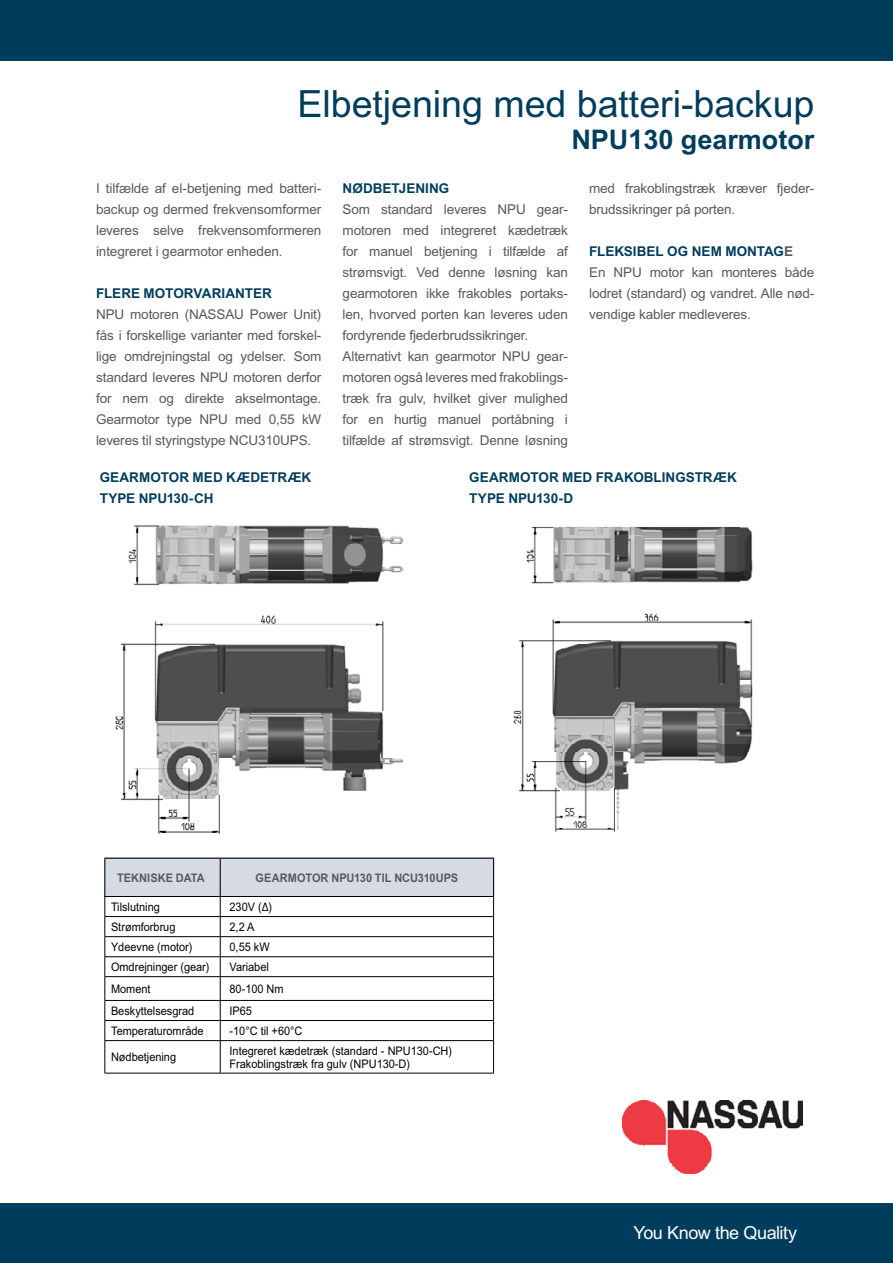
<style>
.page{position:relative;width:893px;height:1263px;background:#fff}
.page>*{position:absolute;margin:0;border:0;box-sizing:border-box;transform-origin:0 0}
.t1{font:37.5px "Arial MT Std";color:#003d5c}
.t2{font:700 27px "Arial MT Std";color:#003d5c}
.t3{font:18px "Arial MT Std";letter-spacing:-.025em;color:#fff}
.t4{font:13.5px/21px "Arial MT Std";letter-spacing:-.01em;color:#58595b}
.t5{font:700 13.5px/21px "Arial MT Std";letter-spacing:.005em;color:#003d5c}
.t6{font:11.85px/13px "Arial MT Std";color:#000;scale:.93 1}
.t7{font:700 11.85px "Arial MT Std";letter-spacing:.005em;color:#58595b;scale:.93 1}
.s1{font-weight:700;color:#003d5c}
.s2{font-weight:700}
</style>
<div class="page">
<div style="left:0;top:0;width:893px;height:61px;background:#003d5c"></div>
<div style="left:0;top:1038px;width:893px;height:225px;background:#003d5c"></div>
<div style="left:0;top:875px;width:892px;height:327px;background:#fff"></div>
<img style="left:623px;top:1101px;width:180px;height:72px">
<hr style="left:104px;top:896px;width:116px;height:1px;background:#000">
<hr style="left:105px;top:1040px;width:115px;height:1px;background:#000">
<hr style="left:220px;top:1040px;width:273px;height:1px;background:#000">
<hr style="left:105px;top:1073px;width:115px;height:1px;background:#000">
<hr style="left:220px;top:1073px;width:274px;height:1px;background:#000">
<svg style="left:105px;top:859px;width:389px;height:181px"></svg>
<hr style="left:105px;top:1040px;width:1px;height:33px;background:#000">
<hr style="left:220px;top:1041px;width:1px;height:32px;background:#000">
<hr style="left:493px;top:1040px;width:1px;height:33px;background:#000">
<hr style="left:104px;top:857px;width:116px;height:2px;background:#000">
<hr style="left:220px;top:857px;width:274px;height:2px;background:#000">
<hr style="left:104px;top:859px;width:1px;height:37px;background:#000">
<hr style="left:220px;top:859px;width:1px;height:37px;background:#000">
<hr style="left:493px;top:859px;width:1px;height:37px;background:#000">
<img style="left:115px;top:525px;width:289px;height:309px">
<img style="left:513px;top:526px;width:240px;height:306px">
<h1 class="t1" style="left:297px;top:82px;width:518px">Elbetjening med batteri-backup</h1>
<h2 class="t2" style="left:571px;top:124px;width:245px">NPU130 gearmotor</h2>
<p class="t4" style="left:96px;top:177px;width:227px;text-align:justify">I tilfælde af el-betjening med batteri&shy;backup og dermed frekvensomformer leveres selve frekvensomformeren integreret i gearmotor enheden.</p>
<p class="t5" style="left:96px;top:282px;width:177px">FLERE MOTORVARIANTER</p>
<p class="t4" style="left:96px;top:303px;width:227px;text-align:justify">NPU motoren (NASSAU Power Unit) fås i forskellige varianter med forskel&shy;lige omdrejningstal og ydelser. Som standard leveres NPU motoren derfor for nem og direkte akselmontage.<br>Gearmotor type NPU med 0,55 kW leveres til styringstype NCU310UPS.</p>
<p class="t5" style="left:343px;top:177px;width:108px">NØDBETJENING</p>
<p class="t4" style="left:343px;top:198px;width:227px">Som standard leveres NPU gear&shy;motoren med integreret kædetræk for manuel betjening i tilfælde af strømsvigt. Ved denne løsning kan gearmotoren ikke frakobles portaks&shy;len, hvorved porten kan leveres uden fordyrende fjederbrudssikringer.<br>Alternativt kan gearmotor NPU gear&shy;motoren også leveres med frakoblings&shy;træk fra gulv, hvilket giver mulighed for en hurtig manuel portåbning i tilfælde af strømsvigt. Denne løsning</p>
<p class="t4" style="left:589px;top:177px;width:227px">med frakoblingstræk kræver fjeder&shy;brudssikringer på porten.</p>
<p class="t4" style="left:589px;top:240px;width:227px"><span class="s1">FLEKSIBEL OG NEM MONTAG</span><span class="s2">E<br></span>En NPU motor kan monteres både lodret (standard) og vandret. Alle nød&shy;vendige kabler medleveres.</p>
<p class="t5" style="left:100px;top:466px;width:213px">GEARMOTOR MED KÆDETRÆK<br>TYPE NPU130-CH</p>
<p class="t5" style="left:469px;top:466px;width:269px">GEARMOTOR MED FRAKOBLINGSTRÆK<br>TYPE NPU130-D</p>
<p class="t7" style="left:117px;top:870px;width:96px">TEKNISKE DATA</p>
<p class="t7" style="left:256px;top:870px;width:219px">GEARMOTOR NPU130 TIL NCU310UPS</p>
<p class="t6" style="left:111px;top:900px;width:54px">Tilslutning</p>
<p class="t6" style="left:230px;top:900px;width:47px">230V (∆)</p>
<p class="t6" style="left:111px;top:920px;width:71px">Strømforbrug</p>
<p class="t6" style="left:230px;top:920px;width:28px">2,2 A</p>
<p class="t6" style="left:111px;top:940px;width:89px">Ydeevne (motor)</p>
<p class="t6" style="left:230px;top:940px;width:45px">0,55 kW</p>
<p class="t6" style="left:111px;top:960px;width:107px">Omdrejninger (gear)</p>
<p class="t6" style="left:230px;top:960px;width:44px">Variabel</p>
<p class="t6" style="left:111px;top:982px;width:44px">Moment</p>
<p class="t6" style="left:230px;top:982px;width:60px">80-100 Nm</p>
<p class="t6" style="left:111px;top:1004px;width:91px">Beskyttelsesgrad</p>
<p class="t6" style="left:230px;top:1004px;width:26px">IP65</p>
<p class="t6" style="left:111px;top:1024px;width:101px">Temperaturområde</p>
<p class="t6" style="left:230px;top:1024px;width:80px">-10°C til +60°C</p>
<p class="t6" style="left:111px;top:1050px;width:71px">Nødbetjening</p>
<p class="t6" style="left:230px;top:1044px;width:241px">Integreret kædetræk (standard - NPU130-CH)<br>Frakoblingstræk fra gulv (NPU130-D)</p>
<h3 class="t3" style="left:633px;top:1222px;width:165px">You Know the Quality</h3>
</div>
